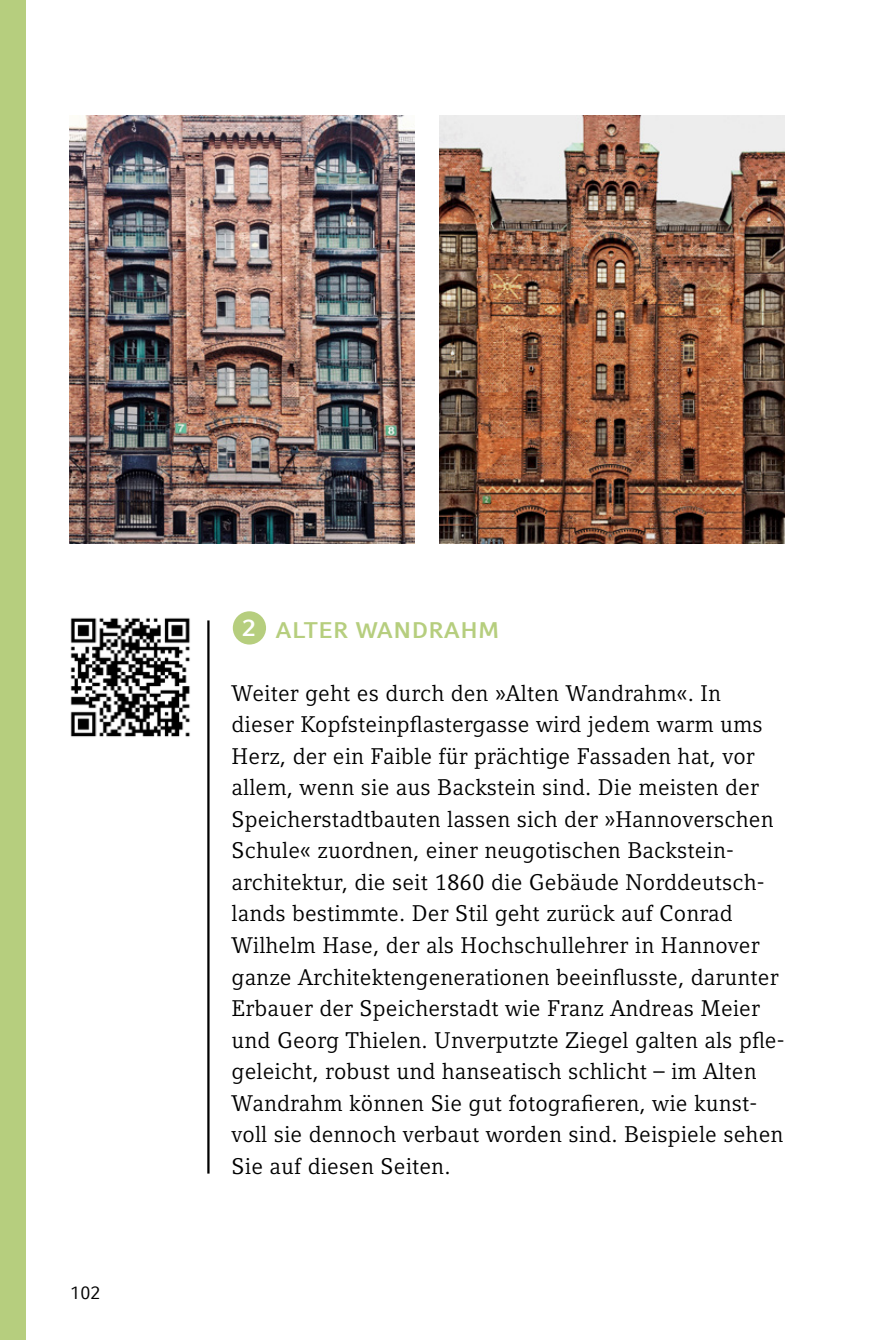
<style>
.page{position:relative;width:893px;height:1340px;background:#fff}
.page>*{position:absolute;margin:0;border:0;box-sizing:border-box;transform-origin:0 0}
.t1{font:22.5px/31.5px "Compatil Letter LT Pro";letter-spacing:.005em;color:#000}
.t2{font:700 22.5px "Compatil Fact LT Com";letter-spacing:.02em;color:#b6ce7e}
.t3{font:18px "Compatil Fact LT Com";color:#000}
.s1{font-family:"Compatil Fact LT Pro";font-size:23.62px;color:#fff}
</style>
<div class="page">
<div style="left:0;top:0;width:26px;height:1339px;background:#b6ce7e"></div>
<hr style="left:207px;top:620px;width:3px;height:553px;background:#000">
<img style="left:70px;top:617px;width:120px;height:120px">
<div style="left:233px;top:611px;width:33px;height:33px;background:#b6ce7e;border-radius:50%"></div>
<img style="left:70px;top:115px;width:345px;height:428px">
<img style="left:440px;top:115px;width:344px;height:428px">
<p class="t3" style="left:70px;top:1281px;width:32px">102</p>
<p class="t2" style="left:242px;top:616px;width:259px"><span class="s1">2</span> ALTER WANDRAHM</p>
<p class="t1" style="left:232px;top:677px;width:554px">Weiter geht es durch den »Alten Wandrahm«. In dieser Kopfsteinpflastergasse wird jedem warm ums Herz, der ein Faible für prächtige Fassaden hat, vor allem, wenn sie aus Backstein sind. Die meisten der Speicherstadtbauten lassen sich der »Hannoverschen Schule« zuordnen, einer neugotischen Backstein&shy;architektur, die seit 1860 die Gebäude Norddeutsch&shy;lands bestimmte. Der Stil geht zurück auf Conrad Wilhelm Hase, der als Hochschullehrer in Hannover ganze Architektengenerationen beeinflusste, darunter Erbauer der Speicherstadt wie Franz Andreas Meier und Georg Thielen. Unverputzte Ziegel galten als pfle&shy;geleicht, robust und hanseatisch schlicht – im Alten Wandrahm können Sie gut fotografieren, wie kunst&shy;voll sie dennoch verbaut worden sind. Beispiele sehen Sie auf diesen Seiten.</p>
</div>
